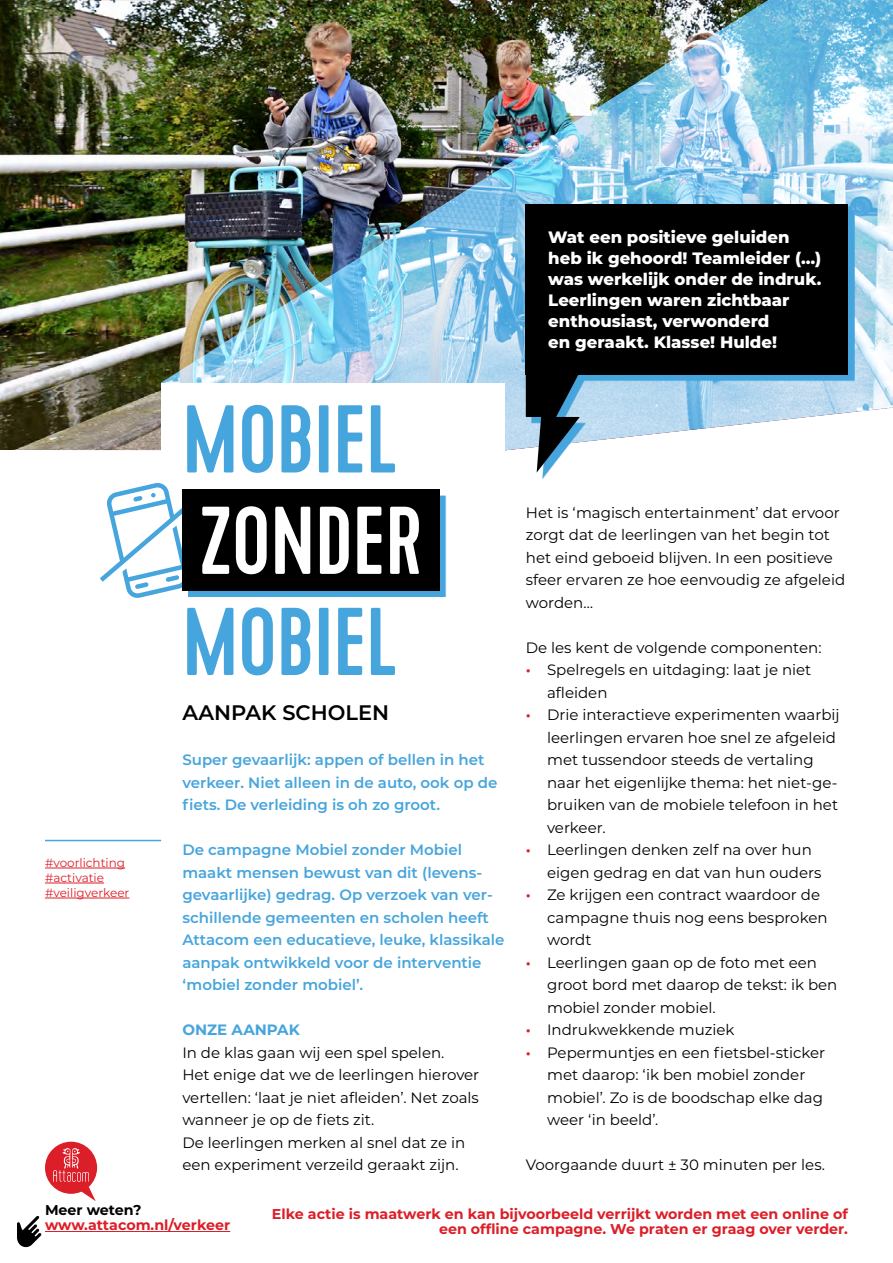
<style>
.page{position:relative;width:893px;height:1263px;background:#fff}
.page>*{position:absolute;margin:0;border:0;box-sizing:border-box;transform-origin:0 0}
.Titel{font:500 96px "Cervo";color:#46a5dc}
.Titel-2{font:500 96px "Cervo";color:#fff}
.Tussenkopje{font:600 21px "Montserrat";color:#000}
.t1{font:800 16.5px/21px "Montserrat";color:#fff}
.t2{font:15px/22.5px "Montserrat";color:#000}
.t3{font:600 15px/22.5px "Montserrat";color:#46a5dc}
.Tussenkopje-2{font:700 15px "Montserrat";color:#46a5dc}
.t4{font:700 14.25px/15px "Montserrat";color:#dc1e28;text-align:right}
.t5{font:700 14.25px "Montserrat";color:#000}
.t6{font:12px/15px "Montserrat";color:#dc1e28}
.s1{font-weight:600;color:#dc1e28}
</style>
<div class="page">
<svg style="left:45px;top:1142px;width:52px;height:59px"></svg>
<svg style="left:17px;top:1216px;width:24px;height:32px"></svg>
<hr style="left:45px;top:1231px;width:185px;height:1px;background:#dc1e28">
<img style="left:0;top:0;width:161px;height:450px">
<img style="left:161px;top:0;width:732px;height:450px">
<div style="left:161px;top:383px;width:344px;height:315px;background:#fff"></div>
<svg style="left:100px;top:483px;width:95px;height:115px"></svg>
<div style="left:188px;top:496px;width:258px;height:101px;background:#46a5dc"></div>
<div style="left:182px;top:490px;width:258px;height:101px;background:#000"></div>
<hr style="left:45px;top:840px;width:116px;height:1px;background:#46a5dc">
<hr style="left:45px;top:868px;width:80px;height:1px;background:#dc1e28">
<hr style="left:45px;top:883px;width:59px;height:1px;background:#dc1e28">
<hr style="left:45px;top:898px;width:84px;height:1px;background:#dc1e28">
<svg style="left:542px;top:210px;width:312px;height:269px"></svg>
<div style="left:526px;top:204px;width:322px;height:171px;background:#000"></div>
<svg style="left:526px;top:375px;width:54px;height:98px"></svg>
<p class="Titel" style="left:182px;top:383px;width:215px">MOBIEL</p>
<p class="t1" style="left:548px;top:225px;width:275px">Wat een positieve geluiden heb ik gehoord! Teamleider (…) was werkelijk onder de indruk.<br>Leerlingen waren zichtbaar enthousiast, verwonderd<br>en geraakt. Klasse! Hulde!</p>
<p class="Titel-2" style="left:199px;top:484px;width:225px">ZONDER</p>
<p class="t2" style="left:526px;top:500px;width:321px">Het is ‘magisch entertainment’ dat ervoor zorgt dat de leerlingen van het begin tot het eind geboeid blijven. In een positieve sfeer ervaren ze hoe eenvoudig ze afgeleid worden…</p>
<p class="t2" style="left:526px;top:635px;width:297px">De les kent de volgende componenten:</p>
<p class="t2" style="left:547px;top:658px;width:266px;text-indent:-21px"><span class="s1">•</span> Spelregels en uitdaging: laat je niet afleiden</p>
<p class="t2" style="left:547px;top:703px;width:294px;text-indent:-21px"><span class="s1">•</span> Drie interactieve experimenten waarbij leerlingen ervaren hoe snel ze afgeleid met tussendoor steeds de vertaling naar het eigenlijke thema: het niet-ge&shy;bruiken van de mobiele telefoon in het verkeer.</p>
<p class="t2" style="left:547px;top:838px;width:276px;text-indent:-21px"><span class="s1">•</span> Leerlingen denken zelf na over hun eigen gedrag en dat van hun ouders</p>
<p class="t2" style="left:547px;top:883px;width:282px;text-indent:-21px"><span class="s1">•</span> Ze krijgen een contract waardoor de campagne thuis nog eens besproken wordt</p>
<p class="t2" style="left:547px;top:950px;width:292px;text-indent:-21px"><span class="s1">•</span> Leerlingen gaan op de foto met een groot bord met daarop de tekst: ik ben mobiel zonder mobiel.</p>
<p class="t2" style="left:526px;top:1018px;width:210px"><span class="s1">•</span> Indrukwekkende muziek</p>
<p class="t2" style="left:547px;top:1040px;width:280px;text-indent:-21px"><span class="s1">•</span> Pepermuntjes en een fietsbel-sticker met daarop: ‘ik ben mobiel zonder mobiel’. Zo is de boodschap elke dag weer ‘in beeld’.</p>
<p class="t2" style="left:526px;top:1153px;width:301px">Voorgaande duurt ± 30 minuten per les.</p>
<p class="Titel" style="left:182px;top:585px;width:215px">MOBIEL</p>
<p class="Tussenkopje" style="left:182px;top:698px;width:208px">AANPAK SCHOLEN</p>
<p class="t3" style="left:182px;top:748px;width:317px">Super gevaarlijk: appen of bellen in het verkeer. Niet alleen in de auto, ook op de fiets. De verleiding is oh zo groot.</p>
<p class="t3" style="left:182px;top:838px;width:324px">De campagne Mobiel zonder Mobiel maakt mensen bewust van dit (levens&shy;gevaarlijke) gedrag. Op verzoek van ver&shy;schillende gemeenten en scholen heeft Attacom een educatieve, leuke, klassikale aanpak ontwikkeld voor de interventie ‘mobiel zonder mobiel’.</p>
<p class="Tussenkopje-2" style="left:182px;top:1019px;width:119px">ONZE AANPAK</p>
<p class="t2" style="left:182px;top:1040px;width:298px">In de klas gaan wij een spel spelen.<br>Het enige dat we de leerlingen hierover vertellen: ‘laat je niet afleiden’. Net zoals wanneer je op de fiets zit.<br>De leerlingen merken al snel dat ze in een experiment verzeild geraakt zijn.</p>
<p class="t4" style="left:272px;top:1205px;width:578px">Elke actie is maatwerk en kan bijvoorbeeld verrijkt worden met een online of een offline campagne. We praten er graag over verder.</p>
<p class="t6" style="left:45px;top:855px;width:86px">#voorlichting #activatie #veiligverkeer</p>
<p class="t5" style="left:45px;top:1200px;width:98px">Meer weten?</p>
<p class="t4" style="left:45px;top:1217px;width:187px">www.attacom.nl/verkeer</p>
</div>
